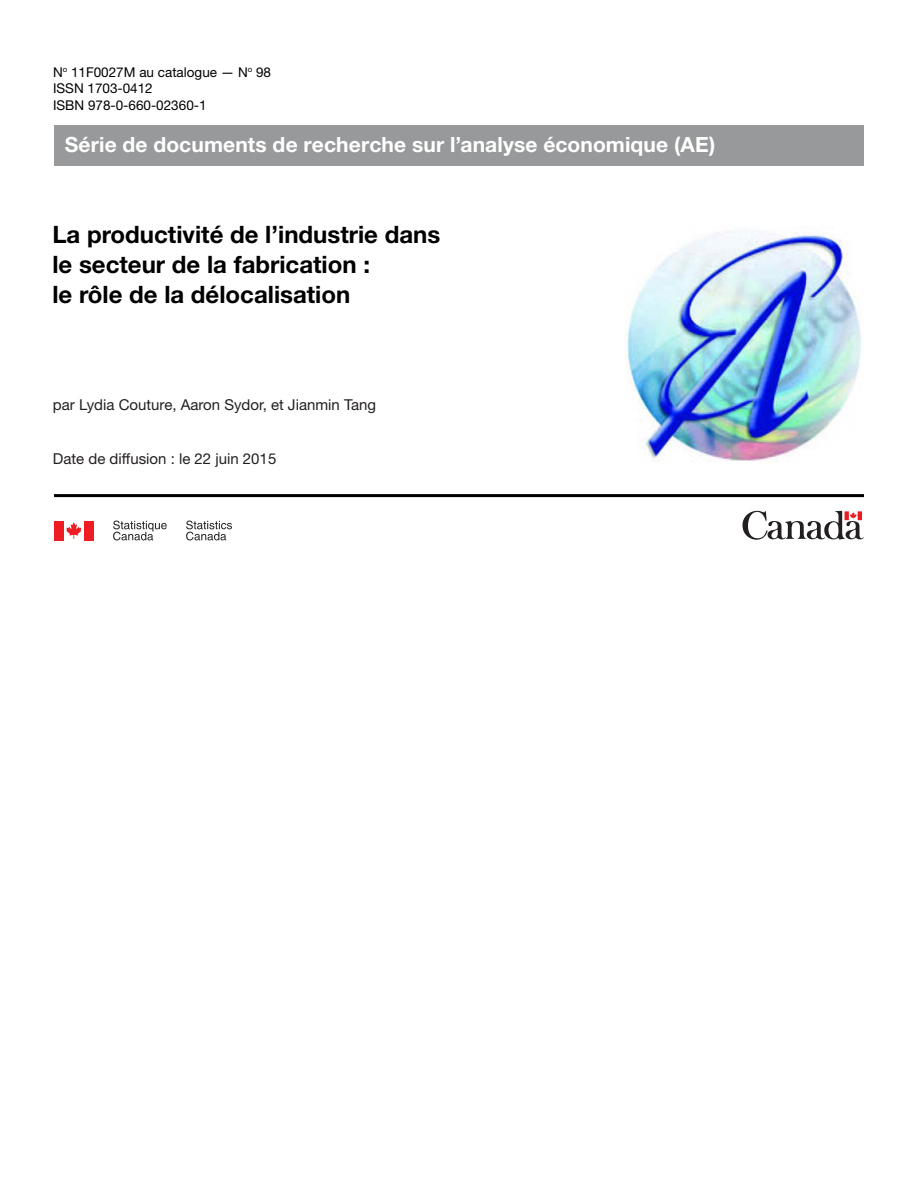
<style>
.page{position:relative;width:918px;height:1188px;background:#fff}
.page>*{position:absolute;margin:0;border:0;box-sizing:border-box;transform-origin:0 0}
.t1{font:700 24px/30px "Helvetica Neue LT Std";color:#000}
.t2{font:700 21px "Helvetica Neue LT Std";letter-spacing:.005em;color:#fff}
.t3{font:15px "Helvetica Neue LT Std";color:#231f20}
.t4{font:13.5px/16.5px "Helvetica Neue LT Std";color:#000}
</style>
<div class="page">
<svg style="left:742px;top:511px;width:122px;height:29px"></svg>
<hr style="left:54px;top:494px;width:810px;height:3px;background:#000">
<svg style="left:66px;top:522px;width:16px;height:17px"></svg>
<div style="left:54px;top:521px;width:10px;height:19px;background:#ee1d23"></div>
<div style="left:84px;top:521px;width:10px;height:19px;background:#ee1d23"></div>
<svg style="left:113px;top:521px;width:54px;height:19px"></svg>
<svg style="left:186px;top:521px;width:46px;height:19px"></svg>
<img style="left:625px;top:231px;width:236px;height:230px">
<div style="left:54px;top:125px;width:810px;height:40px;background:#98999b"></div>
<p class="t4" style="left:53px;top:63px;width:220px">N<sup>o</sup> 11F0027M au catalogue — N<sup>o</sup> 98<br>ISSN 1703-0412<br>ISBN 978-0-660-02360-1</p>
<p class="t2" style="left:65px;top:132px;width:652px">Série de documents de recherche sur l’analyse économique (AE)</p>
<p class="t1" style="left:52px;top:219px;width:389px">La productivité de l’industrie dans le secteur de la fabrication :<br>le rôle de la délocalisation</p>
<p class="t3" style="left:53px;top:395px;width:325px">par Lydia Couture, Aaron Sydor, et Jianmin Tang</p>
<p class="t3" style="left:53px;top:449px;width:225px">Date de diffusion : le 22 juin 2015</p>
</div>
